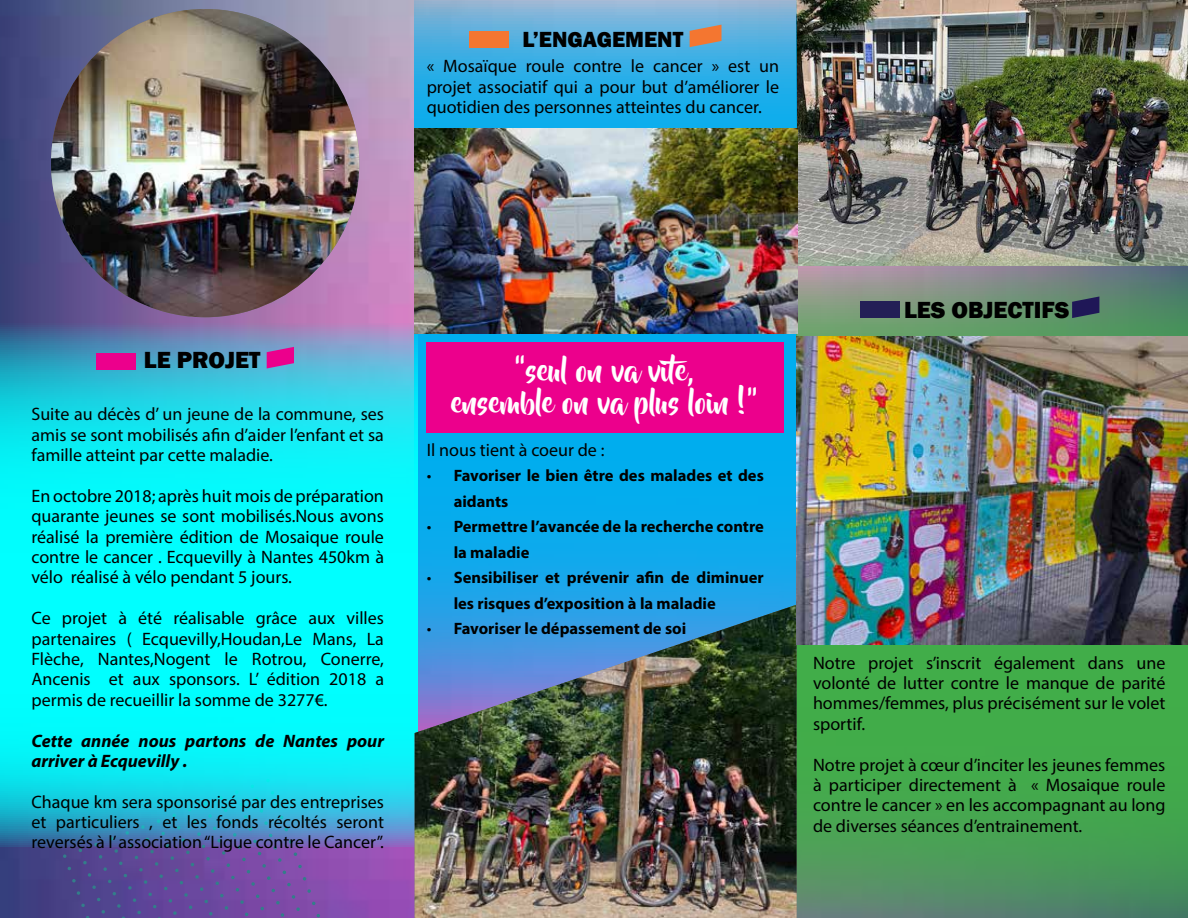
<style>
.page{position:relative;width:1188px;height:918px;background:#fff}
.page>*{position:absolute;margin:0;border:0;box-sizing:border-box;transform-origin:0 0}
.t1{font:30px/31.5px "Beyond The Mountains";color:#fff;text-align:center}
.t2{font:800 24px "Franklin Gothic";color:#000}
.t3{font:800 22.5px "Franklin Gothic";color:#000}
.t4{font:18px/20.4px "Myriad Pro";color:#000;text-align:justify}
.t5{font:italic 700 18px/20.4px "Myriad Pro";color:#000}
.t6{font:700 16.5px/25.5px "Myriad Pro";color:#000}
.s1{font-weight:400}
</style>
<div class="page">
<img style="left:0;top:0;width:415px;height:918px">
<svg style="left:316px;top:914px;width:4px;height:4px"></svg>
<svg style="left:280px;top:913px;width:4px;height:4px"></svg>
<svg style="left:296px;top:907px;width:4px;height:4px"></svg>
<svg style="left:312px;top:901px;width:4px;height:4px"></svg>
<svg style="left:245px;top:912px;width:4px;height:4px"></svg>
<svg style="left:260px;top:907px;width:4px;height:4px"></svg>
<svg style="left:276px;top:901px;width:4px;height:4px"></svg>
<svg style="left:292px;top:895px;width:4px;height:4px"></svg>
<svg style="left:307px;top:889px;width:4px;height:4px"></svg>
<svg style="left:209px;top:912px;width:4px;height:4px"></svg>
<svg style="left:224px;top:906px;width:4px;height:4px"></svg>
<svg style="left:240px;top:900px;width:4px;height:4px"></svg>
<svg style="left:256px;top:894px;width:4px;height:4px"></svg>
<svg style="left:271px;top:888px;width:4px;height:4px"></svg>
<svg style="left:287px;top:883px;width:4px;height:4px"></svg>
<svg style="left:303px;top:877px;width:4px;height:4px"></svg>
<svg style="left:173px;top:911px;width:4px;height:4px"></svg>
<svg style="left:189px;top:905px;width:4px;height:4px"></svg>
<svg style="left:204px;top:899px;width:4px;height:4px"></svg>
<svg style="left:220px;top:894px;width:4px;height:4px"></svg>
<svg style="left:235px;top:888px;width:4px;height:4px"></svg>
<svg style="left:251px;top:882px;width:4px;height:4px"></svg>
<svg style="left:267px;top:876px;width:4px;height:4px"></svg>
<svg style="left:282px;top:870px;width:4px;height:4px"></svg>
<svg style="left:298px;top:865px;width:4px;height:3px"></svg>
<svg style="left:137px;top:910px;width:4px;height:4px"></svg>
<svg style="left:153px;top:905px;width:4px;height:4px"></svg>
<svg style="left:168px;top:899px;width:4px;height:4px"></svg>
<svg style="left:184px;top:893px;width:4px;height:4px"></svg>
<svg style="left:200px;top:887px;width:4px;height:4px"></svg>
<svg style="left:215px;top:881px;width:4px;height:4px"></svg>
<svg style="left:231px;top:876px;width:4px;height:3px"></svg>
<svg style="left:247px;top:870px;width:4px;height:4px"></svg>
<svg style="left:262px;top:864px;width:4px;height:4px"></svg>
<svg style="left:278px;top:858px;width:4px;height:4px"></svg>
<svg style="left:293px;top:852px;width:4px;height:4px"></svg>
<svg style="left:101px;top:910px;width:4px;height:4px"></svg>
<svg style="left:117px;top:904px;width:4px;height:4px"></svg>
<svg style="left:133px;top:898px;width:4px;height:4px"></svg>
<svg style="left:148px;top:892px;width:4px;height:4px"></svg>
<svg style="left:164px;top:887px;width:4px;height:3px"></svg>
<svg style="left:179px;top:881px;width:4px;height:4px"></svg>
<svg style="left:195px;top:875px;width:4px;height:4px"></svg>
<svg style="left:211px;top:869px;width:4px;height:4px"></svg>
<svg style="left:226px;top:863px;width:4px;height:4px"></svg>
<svg style="left:242px;top:857px;width:4px;height:4px"></svg>
<svg style="left:258px;top:852px;width:4px;height:4px"></svg>
<svg style="left:273px;top:847px;width:4px;height:3px"></svg>
<svg style="left:81px;top:903px;width:4px;height:4px"></svg>
<svg style="left:97px;top:898px;width:4px;height:3px"></svg>
<svg style="left:112px;top:892px;width:4px;height:4px"></svg>
<svg style="left:128px;top:886px;width:4px;height:4px"></svg>
<svg style="left:144px;top:880px;width:4px;height:4px"></svg>
<svg style="left:159px;top:874px;width:4px;height:4px"></svg>
<svg style="left:175px;top:868px;width:4px;height:4px"></svg>
<svg style="left:191px;top:863px;width:3px;height:4px"></svg>
<svg style="left:206px;top:857px;width:4px;height:4px"></svg>
<svg style="left:222px;top:851px;width:4px;height:4px"></svg>
<svg style="left:77px;top:891px;width:3px;height:4px"></svg>
<svg style="left:92px;top:885px;width:4px;height:4px"></svg>
<svg style="left:108px;top:879px;width:4px;height:4px"></svg>
<svg style="left:123px;top:874px;width:4px;height:4px"></svg>
<svg style="left:139px;top:868px;width:4px;height:4px"></svg>
<svg style="left:155px;top:862px;width:4px;height:4px"></svg>
<svg style="left:170px;top:856px;width:4px;height:4px"></svg>
<svg style="left:186px;top:850px;width:4px;height:4px"></svg>
<svg style="left:72px;top:879px;width:4px;height:4px"></svg>
<svg style="left:88px;top:873px;width:4px;height:4px"></svg>
<svg style="left:103px;top:867px;width:4px;height:4px"></svg>
<svg style="left:119px;top:861px;width:4px;height:4px"></svg>
<svg style="left:134px;top:856px;width:4px;height:3px"></svg>
<svg style="left:150px;top:850px;width:4px;height:4px"></svg>
<svg style="left:67px;top:867px;width:4px;height:3px"></svg>
<svg style="left:83px;top:861px;width:4px;height:4px"></svg>
<svg style="left:99px;top:855px;width:4px;height:4px"></svg>
<svg style="left:114px;top:849px;width:4px;height:4px"></svg>
<svg style="left:63px;top:854px;width:4px;height:4px"></svg>
<svg style="left:78px;top:848px;width:4px;height:4px"></svg>
<img style="left:797px;top:0;width:391px;height:248px">
<svg style="left:415px;top:0;width:382px;height:605px;background:#20ace8"></svg>
<svg style="left:797px;top:248px;width:391px;height:670px;background:#529f5c"></svg>
<img style="left:0;top:318px;width:418px;height:529px">
<img style="left:415px;top:605px;width:382px;height:313px">
<img style="left:51px;top:9px;width:308px;height:308px;border-radius:154px">
<svg style="left:267px;top:347px;width:27px;height:21px"></svg>
<svg style="left:690px;top:25px;width:32px;height:22px"></svg>
<svg style="left:1072px;top:296px;width:27px;height:22px"></svg>
<img style="left:415px;top:128px;width:382px;height:206px">
<img style="left:797px;top:336px;width:391px;height:309px">
<div style="left:96px;top:353px;width:40px;height:16px;background:#ec008c"></div>
<div style="left:469px;top:31px;width:39px;height:17px;background:#f47631"></div>
<div style="left:860px;top:301px;width:40px;height:17px;background:#231f56"></div>
<div style="left:426px;top:342px;width:358px;height:90px;background:#ec008c"></div>
<p class="t3" style="left:523px;top:25px;width:162px">L’ENGAGEMENT</p>
<p class="t4" style="left:427px;top:56px;width:354px">« Mosaïque roule contre le cancer » est un projet associatif qui a pour but d’améliorer le quotidien des personnes atteintes du cancer.</p>
<h2 class="t2" style="left:144px;top:345px;width:118px">LE PROJET</h2>
<p class="t4" style="left:31px;top:404px;width:354px">Suite au décès d’ un jeune de la commune, ses amis se sont mobilisés afin d’aider l’enfant et sa famille atteint par cette maladie.</p>
<p class="t4" style="left:31px;top:485px;width:354px">En octobre 2018; après huit mois de préparation quarante jeunes se sont mobilisés.Nous avons réalisé la première édition de Mosaique roule contre le cancer . Ecquevilly à Nantes 450km à vélo réalisé à vélo pendant 5 jours.</p>
<p class="t4" style="left:31px;top:608px;width:354px">Ce projet à été réalisable grâce aux villes partenaires ( Ecquevilly,Houdan,Le Mans, La Flèche, Nantes,Nogent le Rotrou, Conerre, Ancenis et aux sponsors. L’ édition 2018 a permis de recueillir la somme de 3277€.</p>
<p class="t5" style="left:31px;top:730px;width:354px">Cette année nous partons de Nantes pour arriver à Ecquevilly .</p>
<p class="t4" style="left:31px;top:791px;width:354px">Chaque km sera sponsorisé par des entreprises et particuliers , et les fonds récoltés seront reversés à l’ association “Ligue contre le Cancer”.</p>
<h1 class="t1" style="left:451px;top:356px;width:308px">“seul on va vite,<br>ensemble on va plus loin !”</h1>
<p class="t4" style="left:427px;top:439px;width:179px">Il nous tient à coeur de :</p>
<p class="t6" style="left:454px;top:462px;width:312px;text-indent:-27px"><span class="s1">•</span> Favoriser le bien être des malades et des aidants</p>
<p class="t6" style="left:454px;top:513px;width:312px;text-indent:-27px"><span class="s1">•</span> Permettre l’avancée de la recherche contre la maladie</p>
<p class="t6" style="left:454px;top:564px;width:312px;text-indent:-27px"><span class="s1">•</span> Sensibiliser et prévenir afin de diminuer les risques d’exposition à la maladie</p>
<p class="t6" style="left:427px;top:615px;width:261px"><span class="s1">•</span> Favoriser le dépassement de soi</p>
<h2 class="t2" style="left:904px;top:294px;width:167px">LES OBJECTIFS</h2>
<p class="t4" style="left:813px;top:652px;width:354px">Notre projet s’inscrit également dans une volonté de lutter contre le manque de parité hommes/femmes, plus précisément sur le volet sportif.</p>
<p class="t4" style="left:813px;top:754px;width:354px">Notre projet à cœur d’inciter les jeunes femmes à participer directement à « Mosaique roule contre le cancer » en les accompagnant au long de diverses séances d’entrainement.</p>
</div>
